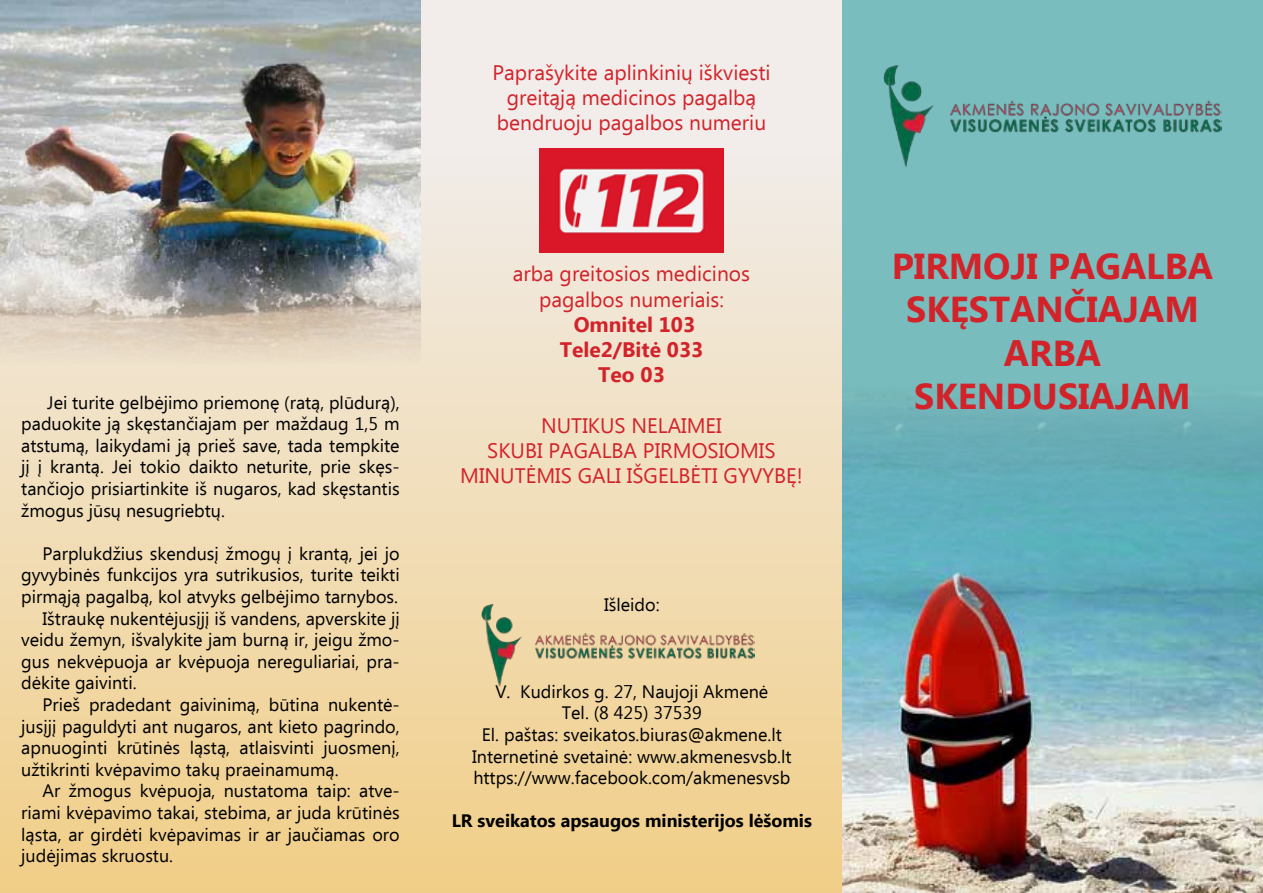
<style>
.page{position:relative;width:1263px;height:893px;background:#fff}
.page>*{position:absolute;margin:0;border:0;box-sizing:border-box;transform-origin:0 0}
.t1{font:700 36px/43.2px "Ebrima";color:#d2232a;text-align:center}
.t2{font:21px/25.2px "Ebrima";color:#d2232a;text-align:center}
.t3{font:700 21px/25.2px "Ebrima";color:#d2232a;text-align:center}
.t4{font:18px/21.6px "Ebrima";color:#000;text-align:center}
.t5{font:700 18px "Ebrima";color:#000}
</style>
<div class="page">
<div style="left:842px;top:0;width:421px;height:893px;background:#79bdbe"></div>
<div style="left:0;top:0;width:842px;height:893px;background:#f2edea"></div>
<div style="left:0;top:157px;width:842px;height:736px;background:linear-gradient(to bottom,#f1ece9,#f1ce87)"></div>
<img style="left:884px;top:65px;width:337px;height:102px">
<img style="left:482px;top:604px;width:273px;height:86px">
<img style="left:842px;top:395px;width:421px;height:498px">
<img style="left:0;top:0;width:421px;height:364px">
<img style="left:539px;top:149px;width:185px;height:103px">
<p class="t4" style="left:21px;top:393px;width:380px;text-align:justify;text-indent:26px">Jei turite gelbėjimo priemonę (ratą, plūdurą), paduokite ją skęstančiajam per maždaug 1,5 m atstumą, laikydami ją prieš save, tada tempkite jį į krantą. Jei tokio daikto neturite, prie skęs&shy;tančiojo prisiartinkite iš nugaros, kad skęstantis žmogus jūsų nesugriebtų.</p>
<p class="t4" style="left:43px;top:544px;width:359px">Parplukdžius skendusį žmogų į krantą, jei jo</p>
<p class="t4" style="left:21px;top:565px;width:380px">gyvybinės funkcijos yra sutrikusios, turite teikti</p>
<p class="t4" style="left:21px;top:587px;width:378px">pirmąją pagalbą, kol atvyks gelbėjimo tarnybos.</p>
<p class="t4" style="left:43px;top:609px;width:359px">Ištraukę nukentėjusįjį iš vandens, apverskite jį</p>
<p class="t4" style="left:21px;top:630px;width:380px">veidu žemyn, išvalykite jam burną ir, jeigu žmo-</p>
<p class="t4" style="left:21px;top:652px;width:380px">gus nekvėpuoja ar kvėpuoja nereguliariai, pra-</p>
<p class="t4" style="left:21px;top:673px;width:117px">dėkite gaivinti.</p>
<p class="t4" style="left:43px;top:695px;width:359px">Prieš pradedant gaivinimą, būtina nukentė-</p>
<p class="t4" style="left:21px;top:717px;width:380px">jusįjį paguldyti ant nugaros, ant kieto pagrindo,</p>
<p class="t4" style="left:21px;top:738px;width:380px">apnuoginti krūtinės ląstą, atlaisvinti juosmenį,</p>
<p class="t4" style="left:21px;top:760px;width:319px">užtikrinti kvėpavimo takų praeinamumą.</p>
<p class="t4" style="left:43px;top:781px;width:359px">Ar žmogus kvėpuoja, nustatoma taip: atve-</p>
<p class="t4" style="left:21px;top:803px;width:380px">riami kvėpavimo takai, stebima, ar juda krūtinės</p>
<p class="t4" style="left:21px;top:825px;width:380px">ląsta, ar girdėti kvėpavimas ir ar jaučiamas oro</p>
<p class="t4" style="left:21px;top:846px;width:153px">judėjimas skruostu.</p>
<p class="t2" style="left:492px;top:61px;width:280px">Paprašykite aplinkinių iškviesti greitąją medicinos pagalbą bendruoju pagalbos numeriu</p>
<p class="t2" style="left:513px;top:263px;width:239px">arba greitosios medicinos pagalbos numeriais:</p>
<p class="t3" style="left:560px;top:313px;width:145px">Omnitel 103<br>Tele2/Bitė 033<br>Teo 03</p>
<p class="t2" style="left:460px;top:414px;width:344px">NUTIKUS NELAIMEI<br>SKUBI PAGALBA PIRMOSIOMIS<br>MINUTĖMIS GALI IŠGELBĖTI GYVYBĘ!</p>
<p class="t4" style="left:604px;top:595px;width:57px">Išleido:</p>
<p class="t4" style="left:472px;top:682px;width:321px">V. Kudirkos g. 27, Naujoji Akmenė<br>Tel. (8 425) 37539<br>El. paštas: sveikatos.biuras@akmene.lt Internetinė svetainė: www.akmenesvsb.lt https://www.facebook.com/akmenesvsb</p>
<p class="t5" style="left:452px;top:807px;width:362px">LR sveikatos apsaugos ministerijos lėšomis</p>
<h1 class="t1" style="left:892px;top:247px;width:323px">PIRMOJI PAGALBA<br>SKĘSTANČIAJAM<br>ARBA<br>SKENDUSIAJAM</h1>
</div>
